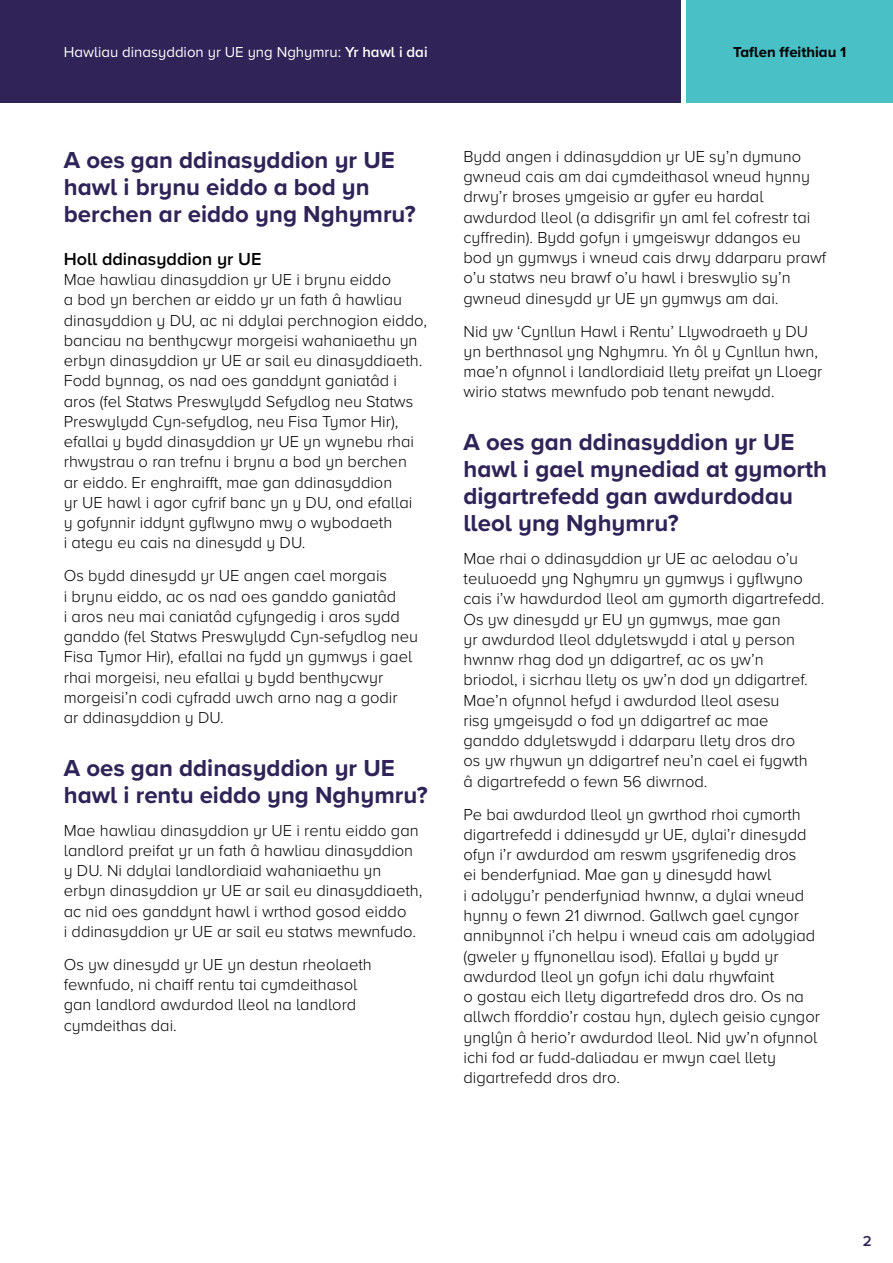
<style>
.page{position:relative;width:893px;height:1263px;background:#fff}
.page>*{position:absolute;margin:0;border:0;box-sizing:border-box;transform-origin:0 0}
.H3_Sub_Heading{font:700 24px/27px "Proxima Nova";color:#2f2358}
.H4_Sub_sub_heading_no_space{font:600 18px "Proxima Nova";color:#000}
.Body_Text{font:300 16.5px/20.2px "Proxima Nova";color:#000}
.t1{font:15px "Proxima Nova";color:#fff}
.t2{font:700 15px "Proxima Nova";color:#000}
.t3{font:600 15px "Proxima Nova";color:#2f2358}
.s1{font-weight:600}
</style>
<div class="page">
<div style="left:0;top:0;width:680px;height:102px;background:#2f2358"></div>
<div style="left:687px;top:0;width:206px;height:102px;background:#49bfc6"></div>
<p class="t1" style="left:64px;top:41px;width:365px">Hawliau dinasyddion yr UE yng Nghymru: <span class="s1">Yr hawl i dai</span></p>
<p class="t2" style="left:733px;top:41px;width:115px">Taflen ffeithiau 1</p>
<h3 class="H3_Sub_Heading" style="left:64px;top:146px;width:354px">A oes gan ddinasyddion yr UE hawl i brynu eiddo a bod yn berchen ar eiddo yng Nghymru?</h3>
<h4 class="H4_Sub_sub_heading_no_space" style="left:64px;top:245px;width:199px">Holl ddinasyddion yr UE</h4>
<p class="Body_Text" style="left:64px;top:269px;width:365px">Mae hawliau dinasyddion yr UE i brynu eiddo<br>a bod yn berchen ar eiddo yr un fath â hawliau dinasyddion y DU, ac ni ddylai perchnogion eiddo, banciau na benthycwyr morgeisi wahaniaethu yn erbyn dinasyddion yr UE ar sail eu dinasyddiaeth.<br>Fodd bynnag, os nad oes ganddynt ganiatâd i aros (fel Statws Preswylydd Sefydlog neu Statws Preswylydd Cyn-sefydlog, neu Fisa Tymor Hir), efallai y bydd dinasyddion yr UE yn wynebu rhai rhwystrau o ran trefnu i brynu a bod yn berchen<br>ar eiddo. Er enghraifft, mae gan ddinasyddion<br>yr UE hawl i agor cyfrif banc yn y DU, ond efallai<br>y gofynnir iddynt gyflwyno mwy o wybodaeth<br>i ategu eu cais na dinesydd y DU.</p>
<p class="Body_Text" style="left:64px;top:565px;width:356px">Os bydd dinesydd yr UE angen cael morgais<br>i brynu eiddo, ac os nad oes ganddo ganiatâd<br>i aros neu mai caniatâd cyfyngedig i aros sydd ganddo (fel Statws Preswylydd Cyn-sefydlog neu Fisa Tymor Hir), efallai na fydd yn gymwys i gael rhai morgeisi, neu efallai y bydd benthycwyr morgeisi’n codi cyfradd uwch arno nag a godir<br>ar ddinasyddion y DU.</p>
<h3 class="H3_Sub_Heading" style="left:64px;top:754px;width:365px">A oes gan ddinasyddion yr UE hawl i rentu eiddo yng Nghymru?</h3>
<p class="Body_Text" style="left:64px;top:819px;width:360px">Mae hawliau dinasyddion yr UE i rentu eiddo gan landlord preifat yr un fath â hawliau dinasyddion y DU. Ni ddylai landlordiaid wahaniaethu yn erbyn dinasyddion yr UE ar sail eu dinasyddiaeth, ac nid oes ganddynt hawl i wrthod gosod eiddo<br>i ddinasyddion yr UE ar sail eu statws mewnfudo.</p>
<p class="Body_Text" style="left:64px;top:953px;width:310px">Os yw dinesydd yr UE yn destun rheolaeth fewnfudo, ni chaiff rentu tai cymdeithasol gan landlord awdurdod lleol na landlord cymdeithas dai.</p>
<p class="Body_Text" style="left:463px;top:145px;width:364px">Bydd angen i ddinasyddion yr UE sy’n dymuno gwneud cais am dai cymdeithasol wneud hynny drwy’r broses ymgeisio ar gyfer eu hardal awdurdod lleol (a ddisgrifir yn aml fel cofrestr tai cyffredin). Bydd gofyn i ymgeiswyr ddangos eu bod yn gymwys i wneud cais drwy ddarparu prawf o’u statws neu brawf o’u hawl i breswylio sy’n gwneud dinesydd yr UE yn gymwys am dai.</p>
<p class="Body_Text" style="left:463px;top:320px;width:360px">Nid yw ‘Cynllun Hawl i Rentu’ Llywodraeth y DU yn berthnasol yng Nghymru. Yn ôl y Cynllun hwn, mae’n ofynnol i landlordiaid llety preifat yn Lloegr wirio statws mewnfudo pob tenant newydd.</p>
<h3 class="H3_Sub_Heading" style="left:463px;top:428px;width:365px">A oes gan ddinasyddion yr UE hawl i gael mynediad at gymorth digartrefedd gan awdurdodau lleol yng Nghymru?</h3>
<p class="Body_Text" style="left:463px;top:547px;width:362px">Mae rhai o ddinasyddion yr UE ac aelodau o’u teuluoedd yng Nghymru yn gymwys i gyflwyno cais i’w hawdurdod lleol am gymorth digartrefedd.<br>Os yw dinesydd yr EU yn gymwys, mae gan<br>yr awdurdod lleol ddyletswydd i atal y person hwnnw rhag dod yn ddigartref, ac os yw’n<br>briodol, i sicrhau llety os yw’n dod yn ddigartref.<br>Mae’n ofynnol hefyd i awdurdod lleol asesu<br>risg ymgeisydd o fod yn ddigartref ac mae ganddo ddyletswydd i ddarparu llety dros dro<br>os yw rhywun yn ddigartref neu’n cael ei fygwth<br>â digartrefedd o fewn 56 diwrnod.</p>
<p class="Body_Text" style="left:463px;top:803px;width:358px">Pe bai awdurdod lleol yn gwrthod rhoi cymorth digartrefedd i ddinesydd yr UE, dylai’r dinesydd ofyn i’r awdurdod am reswm ysgrifenedig dros<br>ei benderfyniad. Mae gan y dinesydd hawl<br>i adolygu’r penderfyniad hwnnw, a dylai wneud hynny o fewn 21 diwrnod. Gallwch gael cyngor annibynnol i’ch helpu i wneud cais am adolygiad (gweler y ffynonellau isod). Efallai y bydd yr awdurdod lleol yn gofyn ichi dalu rhywfaint<br>o gostau eich llety digartrefedd dros dro. Os na allwch fforddio’r costau hyn, dylech geisio cyngor ynglŷn â herio’r awdurdod lleol. Nid yw’n ofynnol ichi fod ar fudd-daliadau er mwyn cael llety digartrefedd dros dro.</p>
<p class="t3" style="left:863px;top:1229px;width:10px">2</p>
</div>
